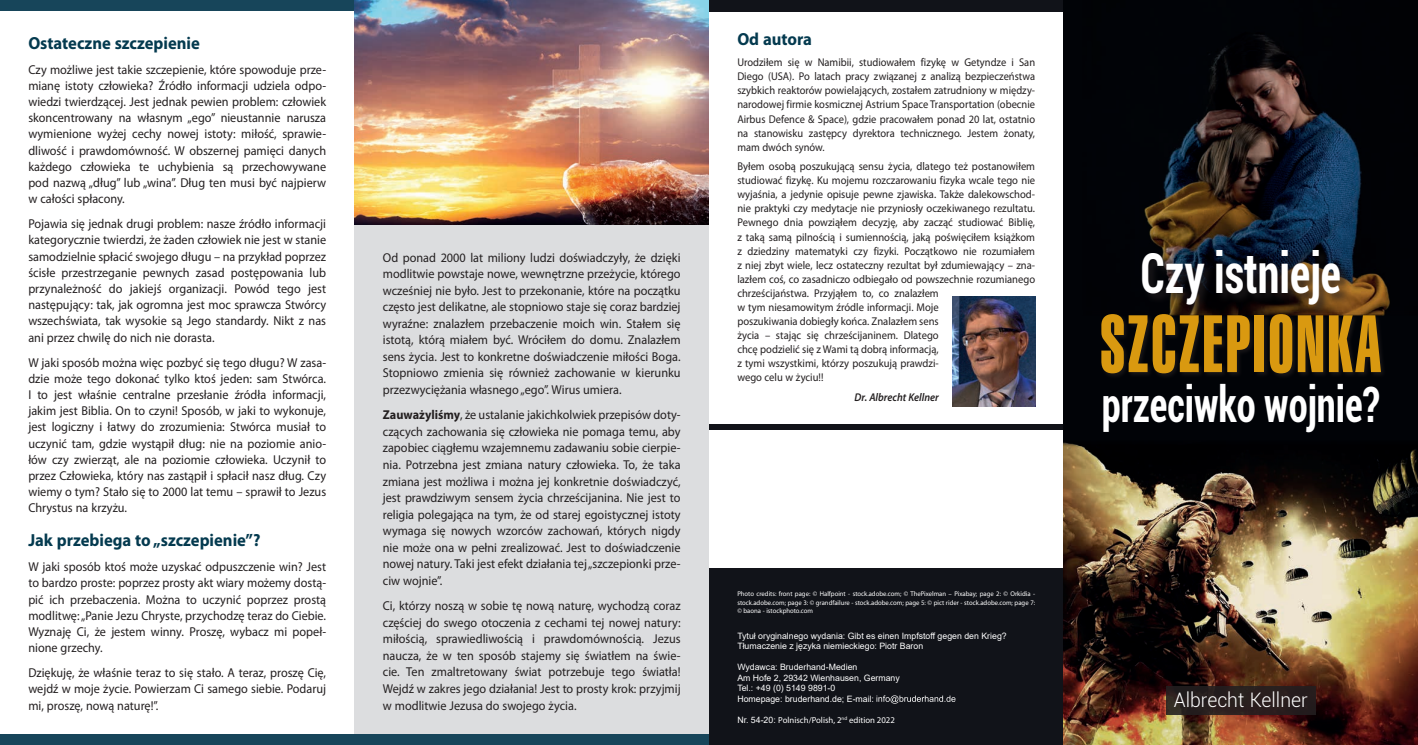
<style>
.page{position:relative;width:1418px;height:745px;background:#fff}
.page>*{position:absolute;margin:0;border:0;box-sizing:border-box;transform-origin:0 0}
.t1{font:78.75px "Swiss 911 BT Extra Compressed";letter-spacing:.04em;color:#d99910;scale:.85 1}
.t2{font:700 condensed 55px "Roboto";color:#fff;scale:.8 1}
.t3{font:700 condensed 48.75px "Roboto";color:#fff;scale:.79 1}
.t4{font:300 20px "Roboto";color:#fff}
.Überschrift_1{font:700 17.5px "Myriad Pro";color:#043a4f;scale:.95 1}
.t5{font:12.88px/16.1px "Myriad Pro";color:#231f20;text-align:justify;scale:.95 1}
.t6{font:11.25px/14px "Myriad Pro";color:#231f20;scale:.94 1}
.t7{font:11.25px/14px "Myriad Pro";color:#231f20;text-align:justify;scale:.93 1}
.t8{font:italic 600 11.25px "Myriad Pro";color:#231f20;scale:.93 1}
.t9{font:8.75px/10.5px "Arial";color:#fff}
.t10{font:8.75px "Myriad Pro";color:#fff}
.t11{font:6.88px/8.6px "Myriad Pro";color:#fff;text-align:justify}
.s1{font-weight:700}
.s2{font-family:"Arial"}
</style>
<div class="page">
<div style="left:709px;top:568px;width:354px;height:176px;background:#111319"></div>
<div style="left:0;top:0;width:354px;height:11px;background:#17455a"></div>
<div style="left:709px;top:0;width:354px;height:11px;background:#111319"></div>
<div style="left:354px;top:172px;width:355px;height:572px;background:#dcdddf"></div>
<div style="left:0;top:733px;width:709px;height:11px;background:#17455a"></div>
<img style="left:354px;top:0;width:355px;height:224px">
<svg style="left:876px;top:695px;width:79px;height:8px"></svg>
<div style="left:709px;top:423px;width:354px;height:6px;background:#111319"></div>
<img style="left:953px;top:296px;width:82px;height:110px">
<div style="left:1063px;top:0;width:354px;height:744px;background:#010307"></div>
<img style="left:1144px;top:35px;width:246px;height:277px">
<div style="left:1100px;top:312px;width:286px;height:67px;background:#231f20;opacity:.65"></div>
<div style="left:1140px;top:249px;width:211px;height:67px;background:#231f20;opacity:.75"></div>
<img style="left:1063px;top:442px;width:354px;height:302px">
<div style="left:1165px;top:686px;width:150px;height:28px;background:#231f20"></div>
<p class="Überschrift_1" style="left:28px;top:31px;width:182px">Ostateczne szczepienie</p>
<p class="t5" style="left:28px;top:61px;width:315px">Czy możliwe jest takie szczepienie, które spowoduje prze&shy;mianę istoty człowieka? Źródło informacji udziela odpo&shy;wiedzi twierdzącej. Jest jednak pewien problem: człowiek skoncentrowany na własnym „ego” nieustannie narusza wymienione wyżej cechy nowej istoty: miłość, sprawie&shy;dliwość i prawdomówność. W obszernej pamięci danych każdego człowieka te uchybienia są przechowywane pod nazwą „dług” lub „wina”. Dług ten musi być najpierw w całości spłacony.</p>
<p class="t5" style="left:28px;top:215px;width:315px">Pojawia się jednak drugi problem: nasze źródło informacji kategorycznie twierdzi, że żaden człowiek nie jest w stanie samodzielnie spłacić swojego długu – na przykład poprzez ścisłe przestrzeganie pewnych zasad postępowania lub przynależność do jakiejś organizacji. Powód tego jest następujący: tak, jak ogromna jest moc sprawcza Stwórcy wszechświata, tak wysokie są Jego standardy. Nikt z nas ani przez chwilę do nich nie dorasta.</p>
<p class="t5" style="left:28px;top:354px;width:315px">W jaki sposób można więc pozbyć się tego długu? W zasa&shy;dzie może tego dokonać tylko ktoś jeden: sam Stwórca.<br>I to jest właśnie centralne przesłanie źródła informacji, jakim jest Biblia. On to czyni! Sposób, w jaki to wykonuje, jest logiczny i łatwy do zrozumienia: Stwórca musiał to uczynić tam, gdzie wystąpił dług: nie na poziomie anio&shy;łów czy zwierząt, ale na poziomie człowieka. Uczynił to przez Człowieka, który nas zastąpił i spłacił nasz dług. Czy wiemy o tym? Stało się to 2000 lat temu – sprawił to Jezus Chrystus na krzyżu.</p>
<p class="Überschrift_1" style="left:28px;top:528px;width:246px">Jak przebiega to „szczepienie”?</p>
<p class="t5" style="left:28px;top:558px;width:315px">W jaki sposób ktoś może uzyskać odpuszczenie win? Jest to bardzo proste: poprzez prosty akt wiary możemy dostą&shy;pić ich przebaczenia. Można to uczynić poprzez prostą modlitwę: „Panie Jezu Chryste, przychodzę teraz do Ciebie.<br>Wyznaję Ci, że jestem winny. Proszę, wybacz mi popeł&shy;nione grzechy.</p>
<p class="t5" style="left:28px;top:664px;width:315px">Dziękuję, że właśnie teraz to się stało. A teraz, proszę Cię, wejdź w moje życie. Powierzam Ci samego siebie. Podaruj mi, proszę, nową naturę!”.</p>
<p class="t5" style="left:383px;top:248px;width:315px;line-height:16.5px">Od ponad 2000 lat miliony ludzi doświadczyły, że dzięki modlitwie powstaje nowe, wewnętrzne przeżycie, którego wcześniej nie było. Jest to przekonanie, które na początku często jest delikatne, ale stopniowo staje się coraz bardziej wyraźne: znalazłem przebaczenie moich win. Stałem się istotą, którą miałem być. Wróciłem do domu. Znalazłem sens życia. Jest to konkretne doświadczenie miłości Boga.<br>Stopniowo zmienia się również zachowanie w kierunku przezwyciężania własnego „ego”. Wirus umiera.</p>
<p class="t5" style="left:383px;top:406px;width:315px;line-height:16.5px"><span class="s1">Zauważyliśmy</span>, że ustalanie jakichkolwiek przepisów doty&shy;czących zachowania się człowieka nie pomaga temu, aby zapobiec ciągłemu wzajemnemu zadawaniu sobie cierpie&shy;nia. Potrzebna jest zmiana natury człowieka. To, że taka zmiana jest możliwa i można jej konkretnie doświadczyć, jest prawdziwym sensem życia chrześcijanina. Nie jest to religia polegająca na tym, że od starej egoistycznej istoty wymaga się nowych wzorców zachowań, których nigdy nie może ona w pełni zrealizować. Jest to doświadczenie nowej natury. Taki jest efekt działania tej „szczepionki prze&shy;ciw wojnie”.</p>
<p class="t5" style="left:383px;top:597px;width:315px;line-height:16.5px">Ci, którzy noszą w sobie tę nową naturę, wychodzą coraz częściej do swego otoczenia z cechami tej nowej natury: miłością, sprawiedliwością i prawdomównością. Jezus naucza, że w ten sposób stajemy się światłem na świe&shy;cie. Ten zmaltretowany świat potrzebuje tego światła!<br>Wejdź w zakres jego działania! Jest to prosty krok: przyjmij w modlitwie Jezusa do swojego życia.</p>
<p class="Überschrift_1" style="left:737px;top:28px;width:80px">Od autora</p>
<p class="t7" style="left:737px;top:55px;width:322px">Urodziłem się w Namibii, studiowałem fizykę w Getyndze i San Diego (USA). Po latach pracy związanej z analizą bezpieczeństwa szybkich reaktorów powielających, zostałem zatrudniony w między&shy;narodowej firmie kosmicznej Astrium Space Transportation (obecnie Airbus Defence &amp; Space), gdzie pracowałem ponad 20 lat, ostatnio na stanowisku zastępcy dyrektora technicznego. Jestem żonaty, mam dwóch synów.</p>
<p class="t6" style="left:737px;top:159px;width:318px">Byłem osobą poszukującą sensu życia, dlatego też postanowiłem studiować fizykę. Ku mojemu rozczarowaniu fizyka wcale tego nie wyjaśnia, a jedynie opisuje pewne zjawiska. Także dalekowschod&shy;nie praktyki czy medytacje nie przyniosły oczekiwanego rezultatu.<br>Pewnego dnia powziąłem decyzję, aby zacząć studiować Biblię, z taką samą pilnością i sumiennością, jaką poświęciłem książkom z dziedziny matematyki czy fizyki. Początkowo nie rozumiałem z niej zbyt wiele, lecz ostateczny rezultat był zdumiewający – zna&shy;lazłem coś, co zasadniczo odbiegało od powszechnie rozumianego chrześcijaństwa. Przyjąłem to, co znalazłem<br>w tym niesamowitym źródle informacji. Moje<br>poszukiwania dobiegły końca. Znalazłem sens<br>życia – stając się chrześcijaninem. Dlatego<br>chcę podzielić się z Wami tą dobrą informacją,<br>z tymi wszystkimi, którzy poszukują prawdzi-<br>wego celu w życiu!!</p>
<p class="t8" style="left:854px;top:389px;width:92px">Dr. Albrecht Kellner</p>
<p class="t11" style="left:737px;top:589px;width:299px">Photo credits: front page: © Halfpoint - stock.adobe.com; © ThePixelman – Pixabay; page 2: © Orkidia - stock.adobe.com; page 3: © grandfailure - stock.adobe.com; page 5: © pict rider - stock.adobe.com; page 7: © baona - istockphoto.com</p>
<p class="t9" style="left:737px;top:629px;width:271px">Tytuł oryginalnego wydania: Gibt es einen Impfstoff gegen den Krieg?<br>Tłumaczenie z języka niemieckiego: Piotr Baron</p>
<p class="t9" style="left:737px;top:661px;width:122px">Wydawca: Bruderhand-Medien</p>
<p class="t9" style="left:737px;top:672px;width:164px">Am Hofe 2, 29342 Wienhausen, Germany</p>
<p class="t9" style="left:737px;top:682px;width:100px">Tel.: +49 (0) 5149 9891-0</p>
<p class="t9" style="left:737px;top:693px;width:138px">Homepage: bruderhand.de; E-mail:</p>
<p class="t10" style="left:737px;top:714px;width:159px"><span class="s2">Nr. 54-20:</span> Polnisch/Polish, 2<sup>nd</sup> edition 2022</p>
<p class="t2" style="left:1140px;top:235px;width:252px">Czy istnieje</p>
<p class="t1" style="left:1100px;top:299px;width:332px">SZCZEPIONKA</p>
<p class="t3" style="left:1101px;top:369px;width:353px">przeciwko wojnie?</p>
<p class="t4" style="left:1173px;top:685px;width:135px">Albrecht Kellner</p>
</div>
